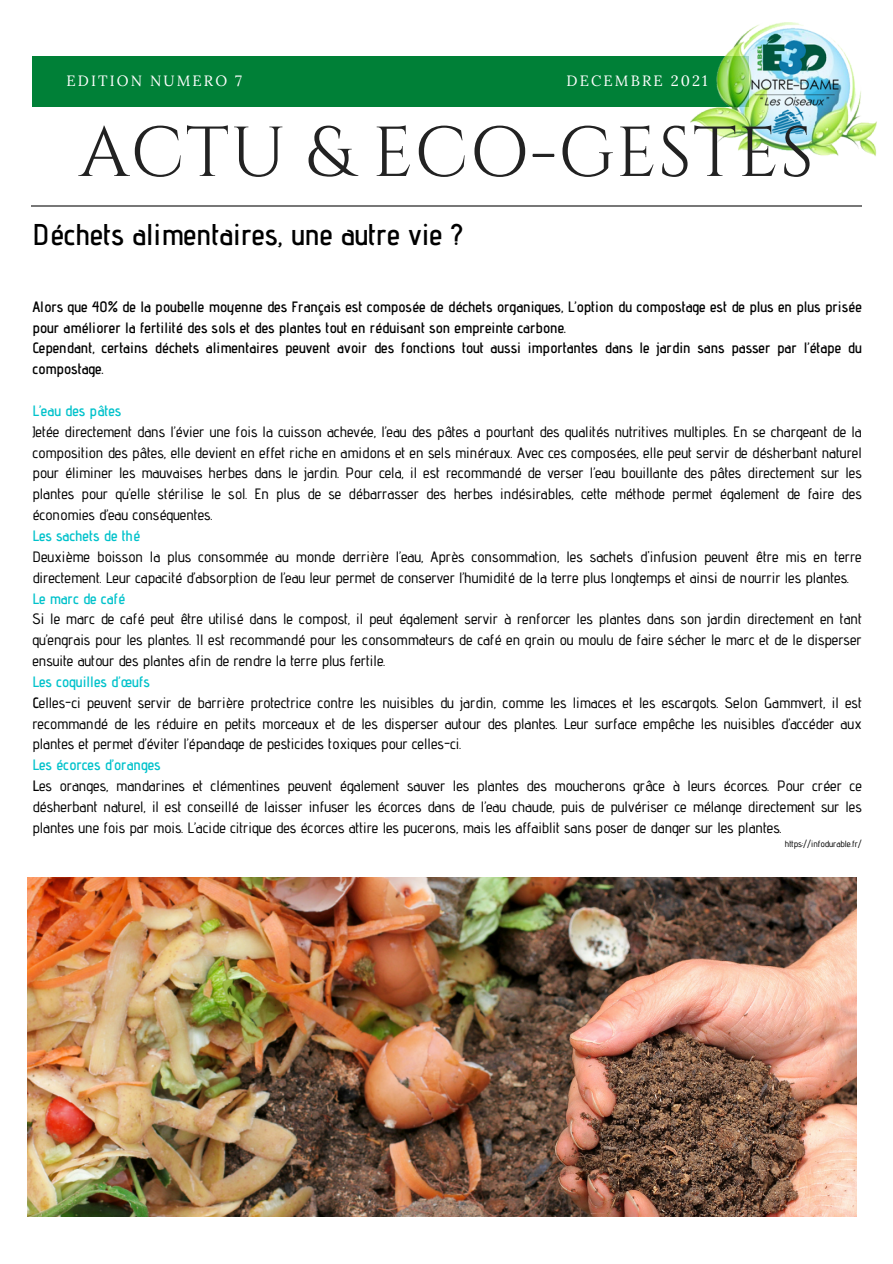
<style>
.page{position:relative;width:893px;height:1264px;background:#fff}
.page>*{position:absolute;margin:0;border:0;box-sizing:border-box;transform-origin:0 0}
.t1{font:70.5px "Cinzel";letter-spacing:.02em;color:#222}
.t2{font:600 30px "Advent Pro";color:#000}
.t3{font:500 15px/20.9px "Advent Pro";color:#000}
.t4{font:600 15px/20.9px "Advent Pro";color:#000}
.t5{font:600 15px "Advent Pro";color:#00c2cb}
.t6{font:14.85px "Lora";letter-spacing:.14em;color:#fff}
.t7{font:500 9px "Advent Pro";color:#000}
.s1{font-weight:600;color:#00c2cb}
.s2{font-weight:600}
</style>
<div class="page">
<div style="left:32px;top:56px;width:716px;height:50px;background:#008037"></div>
<svg style="left:66px;top:1216px;width:285px;height:1px"></svg>
<img style="left:690px;top:22px;width:187px;height:134px">
<hr style="left:32px;top:205px;width:830px;height:1px;background:#777">
<img style="left:27px;top:878px;width:829px;height:338px">
<p class="t6" style="left:66px;top:71px;width:177px">EDITION NUMERO 7</p>
<p class="t6" style="left:566px;top:71px;width:143px">DECEMBRE 2021</p>
<h1 class="t1" style="left:79px;top:107px;width:736px">ACTU &amp; ECO-GESTES</h1>
<h2 class="t2" style="left:32px;top:216px;width:432px">Déchets alimentaires, une autre vie ?</h2>
<p class="t4" style="left:32px;top:296px;width:830px">Alors que 40% de la poubelle moyenne des Français est composée de déchets organiques, L’option du compostage est de plus en plus prisée pour améliorer la fertilité des sols et des plantes tout en réduisant son empreinte carbone.<br>Cependant, certains déchets alimentaires peuvent avoir des fonctions tout aussi importantes dans le jardin sans passer par l’étape du compostage.</p>
<p class="t5" style="left:32px;top:401px;width:90px">L’eau des pâtes</p>
<p class="t3" style="left:32px;top:421px;width:830px;text-align:justify">Jetée directement dans l’évier une fois la cuisson achevée, l’eau des pâtes a pourtant des qualités nutritives multiples. En se chargeant de la composition des pâtes, elle devient en effet riche en amidons et en sels minéraux. Avec ces composées, elle peut servir de désherbant naturel pour éliminer les mauvaises herbes dans le jardin. Pour cela, il est recommandé de verser l’eau bouillante des pâtes directement sur les plantes pour qu’elle stérilise le sol. En plus de se débarrasser des herbes indésirables, cette méthode permet également de faire des économies d’eau conséquentes.</p>
<p class="t5" style="left:32px;top:526px;width:109px">Les sachets de thé</p>
<p class="t3" style="left:32px;top:546px;width:830px">Deuxième boisson la plus consommée au monde derrière l’eau, Après consommation, les sachets d'infusion peuvent être mis en terre directement. Leur capacité d’absorption de l’eau leur permet de conserver l’humidité de la terre plus longtemps et ainsi de nourrir les plantes.</p>
<p class="t5" style="left:32px;top:589px;width:94px">Le marc de café</p>
<p class="t3" style="left:32px;top:608px;width:830px;text-align:justify">Si le marc de café peut être utilisé dans le compost, il peut également servir à renforcer les plantes dans son jardin directement en tant qu’engrais pour les plantes. Il est recommandé pour les consommateurs de café en grain ou moulu de faire sécher le marc et de le disperser ensuite autour des plantes afin de rendre la terre plus fertile.</p>
<p class="t3" style="left:32px;top:671px;width:830px"><span class="s1">Les coquilles d’œufs<br></span><span class="s2">C</span>elles-ci peuvent servir de barrière protectrice contre les nuisibles du jardin, comme les limaces et les escargots. Selon Gammvert, il est recommandé de les réduire en petits morceaux et de les disperser autour des plantes. Leur surface empêche les nuisibles d’accéder aux plantes et permet d’éviter l’épandage de pesticides toxiques pour celles-ci.</p>
<p class="t3" style="left:32px;top:754px;width:830px"><span class="s1">Les écorces d’oranges<br></span><span class="s2">L</span>es oranges, mandarines et clémentines peuvent également sauver les plantes des moucherons grâce à leurs écorces. Pour créer ce désherbant naturel, il est conseillé de laisser infuser les écorces dans de l’eau chaude, puis de pulvériser ce mélange directement sur les plantes une fois par mois. L’acide citrique des écorces attire les pucerons, mais les affaiblit sans poser de danger sur les plantes.</p>
<p class="t7" style="left:784px;top:838px;width:78px">https://infodurable.fr/</p>
</div>
